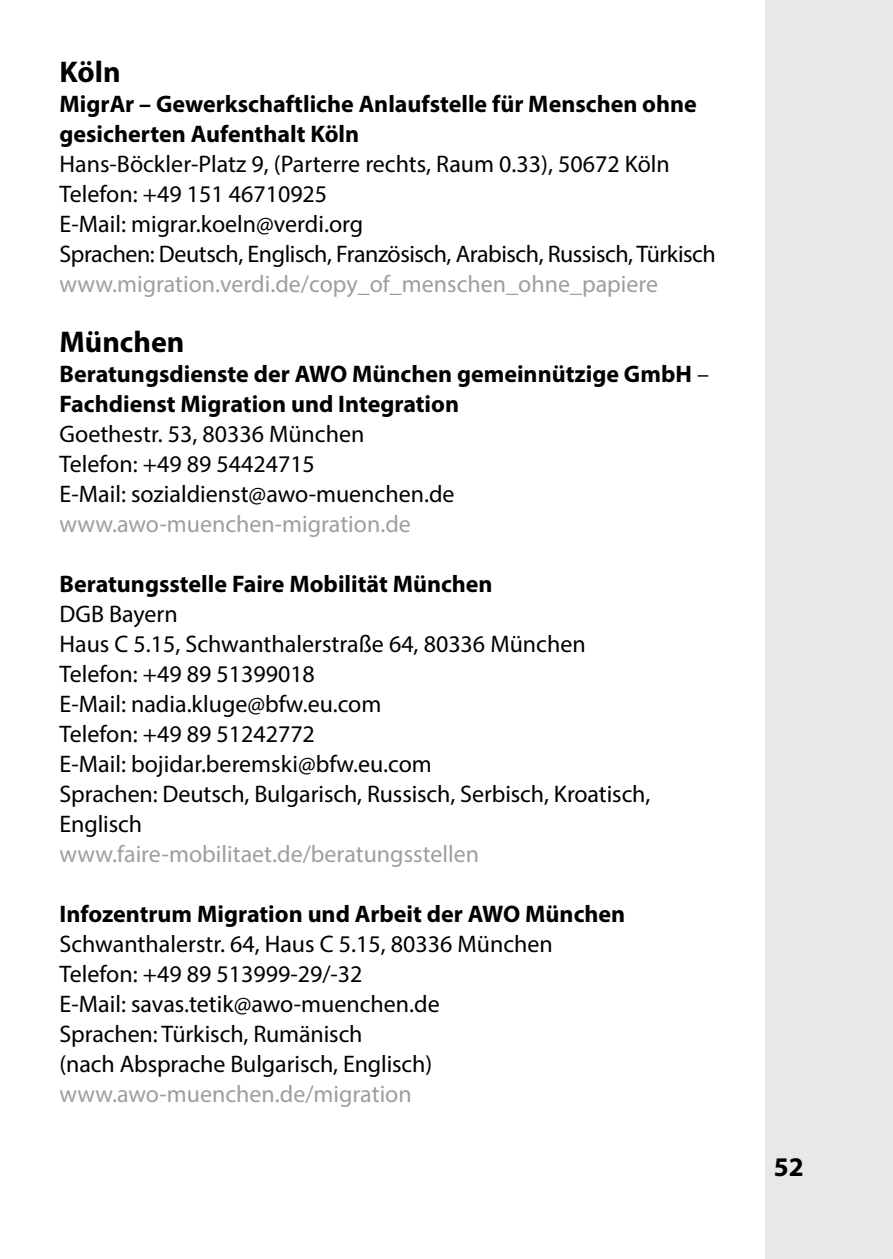
<style>
.page{position:relative;width:893px;height:1259px;background:#fff}
.page>*{position:absolute;margin:0;border:0;box-sizing:border-box;transform-origin:0 0}
.t1{font:700 30px "Myriad Pro";color:#000}
.t2{font:700 27px "Myriad Pro";color:#000}
.t3{font:24px/30px "Myriad Pro";color:#000}
.t4{font:700 24px/30px "Myriad Pro";color:#000}
.t5{font:24px "Myriad Pro";color:#9c9e9f}
.s1{font-weight:400}
</style>
<div class="page">
<div style="left:765px;top:0;width:128px;height:1259px;background:#e8e8e9"></div>
<p class="t1" style="left:60px;top:52px;width:63px">Köln</p>
<p class="t4" style="left:60px;top:88px;width:639px">MigrAr – Gewerkschaftliche Anlaufstelle für Menschen ohne gesicherten Aufenthalt Köln</p>
<p class="t3" style="left:60px;top:149px;width:658px">Hans-Böckler-Platz 9, (Parterre rechts, Raum 0.33), 50672 Köln Telefon: +49 151 46710925<br>E-Mail: migrar.koeln@verdi.org<br>Sprachen: Deutsch, Englisch, Französisch, Arabisch, Russisch, Türkisch</p>
<p class="t5" style="left:60px;top:269px;width:600px">www.migration.verdi.de/copy_of_menschen_ohne_papiere</p>
<p class="t1" style="left:60px;top:322px;width:126px">München</p>
<p class="t4" style="left:60px;top:358px;width:651px">Beratungsdienste der AWO München gemeinnützige GmbH <span class="s1">–<br></span>Fachdienst Migration und Integration</p>
<p class="t3" style="left:60px;top:419px;width:397px">Goethestr. 53, 80336 München<br>Telefon: +49 89 54424715<br>E-Mail: sozialdienst@awo-muenchen.de</p>
<p class="t5" style="left:60px;top:509px;width:353px">www.awo-muenchen-migration.de</p>
<p class="t4" style="left:60px;top:568px;width:435px">Beratungsstelle Faire Mobilität München</p>
<p class="t3" style="left:60px;top:599px;width:592px">DGB Bayern<br>Haus C 5.15, Schwanthalerstraße 64, 80336 München<br>Telefon: +49 89 51399018<br>E-Mail: nadia.kluge@bfw.eu.com<br>Telefon: +49 89 51242772<br>E-Mail: bojidar.beremski@bfw.eu.com<br>Sprachen: Deutsch, Bulgarisch, Russisch, Serbisch, Kroatisch,<br>Englisch</p>
<p class="t5" style="left:60px;top:839px;width:421px">www.faire-mobilitaet.de/beratungsstellen</p>
<p class="t4" style="left:60px;top:898px;width:567px">Infozentrum Migration und Arbeit der AWO München</p>
<p class="t3" style="left:60px;top:929px;width:495px">Schwanthalerstr. 64, Haus C 5.15, 80336 München Telefon: +49 89 513999-29/-32<br>E-Mail: savas.tetik@awo-muenchen.de<br>Sprachen: Türkisch, Rumänisch<br>(nach Absprache Bulgarisch, Englisch)</p>
<p class="t5" style="left:60px;top:1079px;width:354px">www.awo-muenchen.de/migration</p>
<p class="t2" style="left:774px;top:1149px;width:31px">52</p>
</div>
